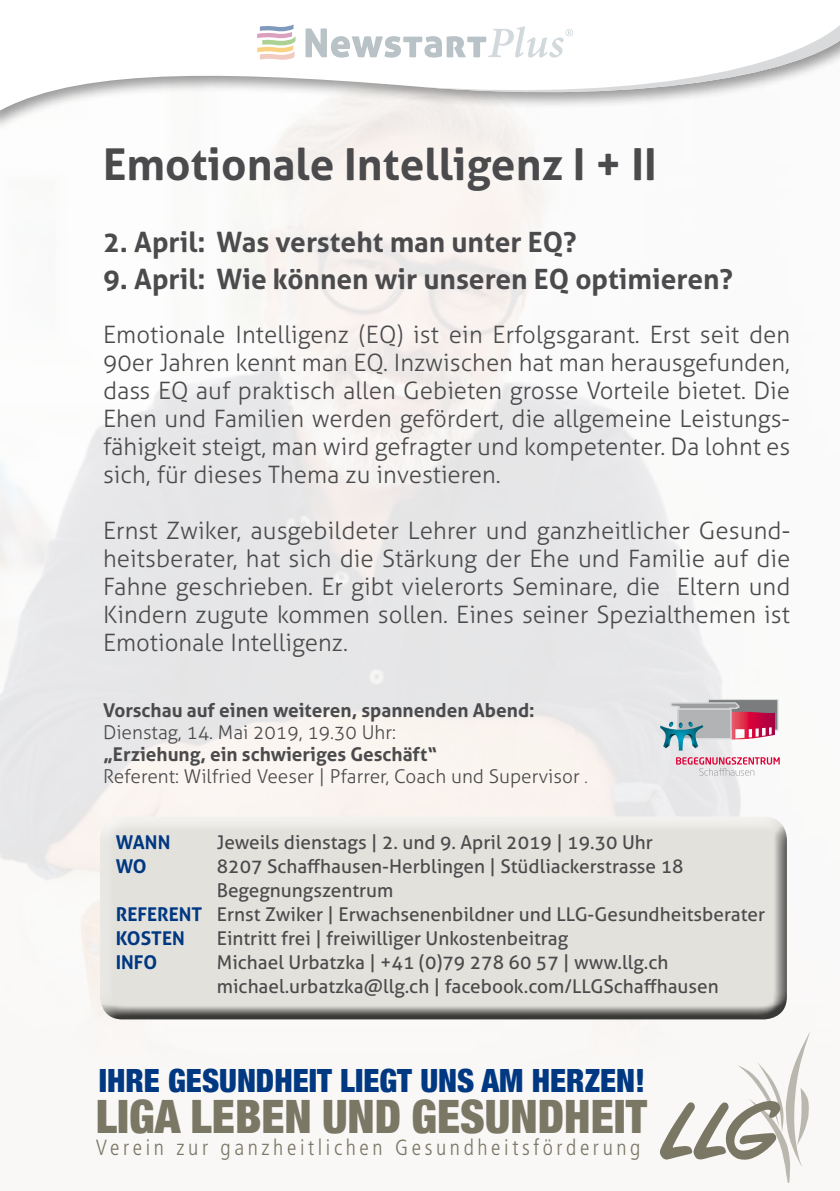
<style>
.page{position:relative;width:840px;height:1191px;background:#fff}
.page>*{position:absolute;margin:0;border:0;box-sizing:border-box;transform-origin:0 0}
.t1{font:900 condensed 46px "Helvetica Neue";color:#7a7865}
.t2{font:700 44px "Aller";color:#4b4b4d}
.t3{font:900 condensed 32px "Helvetica Neue";color:#003882}
.t4{font:700 28px "Aller";color:#4b4b4d}
.t5{font:300 24px/28px "Aller";color:#4b4b4d;text-align:justify}
.t6{font:300 condensed 22px "Frutiger LT";letter-spacing:.165em;color:#7a7865}
.t7{font:19px/24px "Aller";color:#4b4b4d}
.t8{font:300 19px/22px "Aller";color:#4b4b4d}
.t9{font:700 19px "Aller";color:#4b4b4d}
.t10{font:700 19px "Aller";color:#003882}
.s1{font-weight:700}
.s2{font-size:16px}
.s3{font-weight:700;color:#003882}
</style>
<div class="page">
<img style="left:0;top:132px;width:811px;height:1051px">
<div style="left:85px;top:801px;width:709px;height:217px;background:#fff;opacity:.75"></div>
<div style="left:92px;top:818px;width:709px;height:202px;background:#000;opacity:.75"></div>
<div style="left:0;top:0;width:839px;height:132px;background:#000;opacity:.4"></div>
<svg style="left:0;top:0;width:839px;height:117px"></svg>
<svg style="left:418px;top:6px;width:421px;height:100px"></svg>
<div style="left:256px;top:15px;width:318px;height:49px;background:#fff"></div>
<svg style="left:257px;top:25px;width:38px;height:35px"></svg>
<svg style="left:305px;top:26px;width:268px;height:32px"></svg>
<img style="left:736px;top:1031px;width:74px;height:151px">
<img style="left:659px;top:1101px;width:121px;height:59px">
<svg style="left:660px;top:699px;width:118px;height:51px;background:#b8a6b0"></svg>
<svg style="left:675px;top:757px;width:104px;height:18px"></svg>
<h2 class="t2" style="left:103px;top:138px;width:554px">Emotionale Intelligenz I + II</h2>
<p class="t4" style="left:103px;top:225px;width:474px">2. April: Was versteht man unter EQ?</p>
<p class="t4" style="left:103px;top:261px;width:631px">9. April: Wie können wir unseren EQ optimieren?</p>
<p class="t5" style="left:103px;top:320px;width:688px">Emotionale Intelligenz (EQ) ist ein Erfolgsgarant. Erst seit den 90er Jahren kennt man EQ. Inzwischen hat man herausgefunden, dass EQ auf praktisch allen Gebieten grosse Vorteile bietet. Die Ehen und Familien werden gefördert, die allgemeine Leistungs&shy;fähigkeit steigt, man wird gefragter und kompetenter. Da lohnt es sich, für dieses Thema zu investieren.</p>
<p class="t5" style="left:103px;top:516px;width:688px">Ernst Zwiker, ausgebildeter Lehrer und ganzheitlicher Gesund&shy;heitsberater, hat sich die Stärkung der Ehe und Familie auf die Fahne geschrieben. Er gibt vielerorts Seminare, die Eltern und Kindern zugute kommen sollen. Eines seiner Spezialthemen ist Emotionale Intelligenz.</p>
<p class="t9" style="left:103px;top:698px;width:433px">Vorschau auf einen weiteren, spannenden Abend:</p>
<p class="t8" style="left:103px;top:721px;width:294px">Dienstag, 14. Mai 2019, 19.30 Uhr:</p>
<p class="t8" style="left:103px;top:743px;width:486px"><span class="s1">„Erziehung, ein schwieriges Geschäft“<br></span>Referent: Wilfried Veeser | Pfarrer, Coach und Supervisor <span class="s2">.</span></p>
<p class="t10" style="left:116px;top:830px;width:56px">WANN</p>
<p class="t7" style="left:217px;top:830px;width:437px">Jeweils dienstags | 2. und 9. April 2019 | 19.30 Uhr</p>
<p class="t10" style="left:116px;top:854px;width:32px">WO</p>
<p class="t7" style="left:217px;top:854px;width:468px">8207 Schaffhausen-Herblingen | Stüdliackerstrasse 18</p>
<p class="t7" style="left:217px;top:878px;width:178px">Begegnungszentrum</p>
<p class="t7" style="left:116px;top:902px;width:650px"><span class="s3">REFERENT</span> Ernst Zwiker | Erwachsenenbildner und LLG-Gesundheitsberater</p>
<p class="t10" style="left:116px;top:926px;width:70px">KOSTEN</p>
<p class="t7" style="left:217px;top:926px;width:352px">Eintritt frei | freiwilliger Unkostenbeitrag</p>
<p class="t10" style="left:116px;top:950px;width:43px">INFO</p>
<p class="t7" style="left:217px;top:950px;width:503px">Michael Urbatzka | +41 (0)79 278 60 57 | www.llg.ch michael.urbatzka@llg.ch | facebook.com/LLGSchaffhausen</p>
<h3 class="t3" style="left:99px;top:1054px;width:547px">IHRE GESUNDHEIT LIEGT UNS AM HERZEN!</h3>
<h1 class="t1" style="left:96px;top:1079px;width:552px">LIGA LEBEN UND GESUNDHEIT</h1>
<p class="t6" style="left:96px;top:1135px;width:545px">Verein zur ganzheitlichen Gesundheitsförderung</p>
</div>
